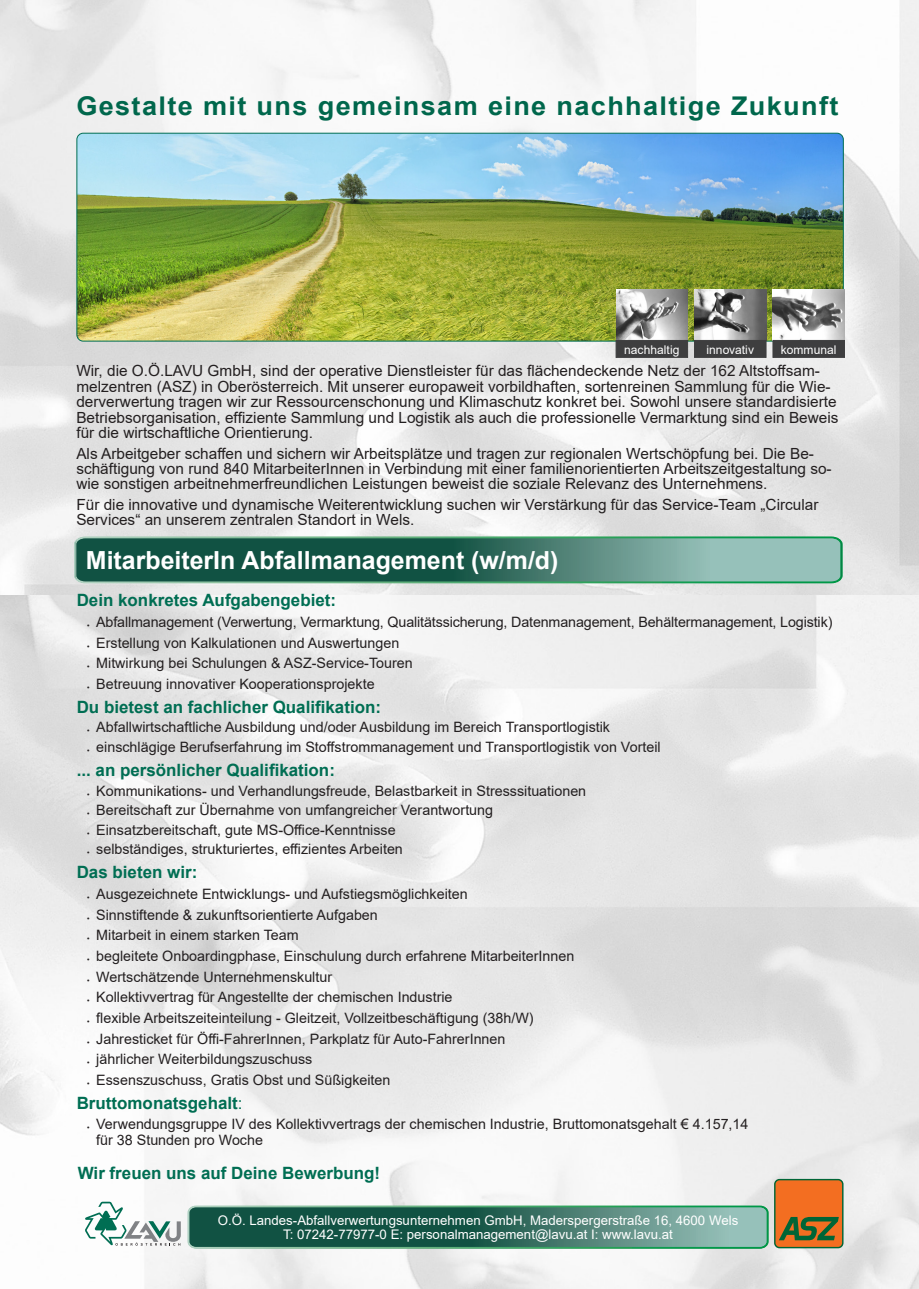
<style>
.page{position:relative;width:919px;height:1289px;background:#fff}
.page>*{position:absolute;margin:0;border:0;box-sizing:border-box;transform-origin:0 0}
.t1{font:700 25.8px "Arial";letter-spacing:.05em;color:#00674c;scale:1.05 1}
.t2{font:700 24.9px "Arial";color:#fff}
.t3{font:700 16.95px "Arial";color:#006e53}
.t4{font:15.3px/15.3px "Arial";color:#231f20}
.t5{font:14.25px/15.3px "Arial";color:#231f20}
.t6{font:13.2px/13.8px "Arial";color:#fff;text-align:center}
.t7{font:12px "Arial";letter-spacing:.005em;color:#fff}
.s1{font-weight:400}
</style>
<div class="page">
<img style="left:0;top:0;width:918px;height:595px">
<img style="left:0;top:595px;width:918px;height:693px">
<svg style="left:74px;top:536px;width:768px;height:47px;background:#427d6d"></svg>
<div style="left:774px;top:1179px;width:68px;height:68px;background:#f36e21;border-radius:4px"></div>
<div style="left:774px;top:1178px;width:69px;height:70px;border:1px solid #006536;border-radius:5px"></div>
<svg style="left:779px;top:1216px;width:59px;height:24px"></svg>
<svg style="left:85px;top:1201px;width:96px;height:44px"></svg>
<svg style="left:187px;top:1205px;width:581px;height:43px;background:#3d7868"></svg>
<img style="left:77px;top:133px;width:766px;height:208px">
<div style="left:77px;top:133px;width:766px;height:208px;border:1px solid #006e53;border-radius:6px"></div>
<img style="left:616px;top:289px;width:71px;height:51px">
<div style="left:616px;top:340px;width:71px;height:17px;background:#3e3e3f"></div>
<img style="left:694px;top:289px;width:72px;height:51px">
<div style="left:694px;top:340px;width:72px;height:17px;background:#3e3e3f"></div>
<img style="left:772px;top:289px;width:72px;height:51px">
<div style="left:772px;top:340px;width:72px;height:17px;background:#3e3e3f"></div>
<h1 class="t1" style="left:76px;top:87px;width:727px">Gestalte mit uns gemeinsam eine nachhaltige Zukunft</h1>
<p class="t7" style="left:624px;top:341px;width:57px">nachhaltig</p>
<p class="t7" style="left:706px;top:341px;width:49px">innovativ</p>
<p class="t7" style="left:780px;top:341px;width:57px">kommunal</p>
<p class="t4" style="left:76px;top:363px;width:763px">Wir, die O.Ö.LAVU GmbH, sind der operative Dienstleister für das flächendeckende Netz der 162 Altstoffsam&shy;melzentren (ASZ) in Oberösterreich. Mit unserer europaweit vorbildhaften, sortenreinen Sammlung für die Wie&shy;derverwertung tragen wir zur Ressourcenschonung und Klimaschutz konkret bei. Sowohl unsere standardisierte Betriebsorganisation, effiziente Sammlung und Logistik als auch die professionelle Vermarktung sind ein Beweis für die wirtschaftliche Orientierung.</p>
<p class="t4" style="left:76px;top:445px;width:756px">Als Arbeitgeber schaffen und sichern wir Arbeitsplätze und tragen zur regionalen Wertschöpfung bei. Die Be&shy;schäftigung von rund 840 MitarbeiterInnen in Verbindung mit einer familienorientierten Arbeitszeitgestaltung so&shy;wie sonstigen arbeitnehmerfreundlichen Leistungen beweist die soziale Relevanz des Unternehmens.</p>
<p class="t4" style="left:76px;top:497px;width:743px">Für die innovative und dynamische Weiterentwicklung suchen wir Verstärkung für das Service-Team „Circular<br>Services“ an unserem zentralen Standort in Wels.</p>
<h2 class="t2" style="left:86px;top:543px;width:474px">MitarbeiterIn Abfallmanagement (w/m/d)</h2>
<p class="t3" style="left:77px;top:588px;width:261px">Dein konkretes Aufgabengebiet:</p>
<p class="t5" style="left:87px;top:614px;width:746px">• Abfallmanagement (Verwertung, Vermarktung, Qualitätssicherung, Datenmanagement, Behältermanagement, Logistik)</p>
<p class="t5" style="left:87px;top:635px;width:313px">• Erstellung von Kalkulationen und Auswertungen</p>
<p class="t5" style="left:87px;top:655px;width:327px">• Mitwirkung bei Schulungen &amp; ASZ-Service-Touren</p>
<p class="t5" style="left:87px;top:676px;width:289px">• Betreuung innovativer Kooperationsprojekte</p>
<p class="t3" style="left:77px;top:695px;width:306px">Du bietest an fachlicher Qualifikation:</p>
<p class="t5" style="left:87px;top:719px;width:524px">• Abfallwirtschaftliche Ausbildung und/oder Ausbildung im Bereich Transportlogistik</p>
<p class="t5" style="left:87px;top:739px;width:575px">• einschlägige Berufserfahrung im Stoffstrommanagement und Transportlogistik von Vorteil</p>
<p class="t3" style="left:77px;top:758px;width:260px">... an persönlicher Qualifikation:</p>
<p class="t5" style="left:87px;top:782px;width:500px">• Kommunikations- und Verhandlungsfreude, Belastbarkeit in Stresssituationen</p>
<p class="t5" style="left:87px;top:802px;width:407px">• Bereitschaft zur Übernahme von umfangreicher Verantwortung</p>
<p class="t5" style="left:87px;top:822px;width:310px">• Einsatzbereitschaft, gute MS-Office-Kenntnisse</p>
<p class="t5" style="left:87px;top:841px;width:317px">• selbständiges, strukturiertes, effizientes Arbeiten</p>
<p class="t3" style="left:77px;top:860px;width:122px">Das bieten wir:</p>
<p class="t5" style="left:87px;top:886px;width:382px">• Ausgezeichnete Entwicklungs- und Aufstiegsmöglichkeiten</p>
<p class="t5" style="left:87px;top:906px;width:292px">• Sinnstiftende &amp; zukunftsorientierte Aufgaben</p>
<p class="t5" style="left:87px;top:927px;width:213px">• Mitarbeit in einem starken Team</p>
<p class="t5" style="left:87px;top:948px;width:488px">• begleitete Onboardingphase, Einschulung durch erfahrene MitarbeiterInnen</p>
<p class="t5" style="left:87px;top:968px;width:246px">• Wertschätzende Unternehmenskultur</p>
<p class="t5" style="left:87px;top:989px;width:367px">• Kollektivvertrag für Angestellte der chemischen Industrie</p>
<p class="t5" style="left:87px;top:1010px;width:448px">• flexible Arbeitszeiteinteilung - Gleitzeit, Vollzeitbeschäftigung (38h/W)</p>
<p class="t5" style="left:87px;top:1030px;width:420px">• Jahresticket für Öffi-FahrerInnen, Parkplatz für Auto-FahrerInnen</p>
<p class="t5" style="left:87px;top:1051px;width:226px">• jährlicher Weiterbildungszuschuss</p>
<p class="t5" style="left:87px;top:1072px;width:305px">• Essenszuschuss, Gratis Obst und Süßigkeiten</p>
<p class="t3" style="left:77px;top:1090px;width:167px">Bruttomonatsgehalt<span class="s1">:</span></p>
<p class="t5" style="left:96px;top:1116px;width:653px;text-indent:-9px">• Verwendungsgruppe IV des Kollektivvertrags der chemischen Industrie, Bruttomonatsgehalt € 4.157,14 für 38 Stunden pro Woche</p>
<p class="t3" style="left:78px;top:1161px;width:304px">Wir freuen uns auf Deine Bewerbung!</p>
<p class="t6" style="left:218px;top:1213px;width:522px">O.Ö. Landes-Abfallverwertungsunternehmen GmbH, Maderspergerstraße 16, 4600 Wels<br>T: 07242-77977-0 E: personalmanagement@lavu.at I: www.lavu.at</p>
</div>
